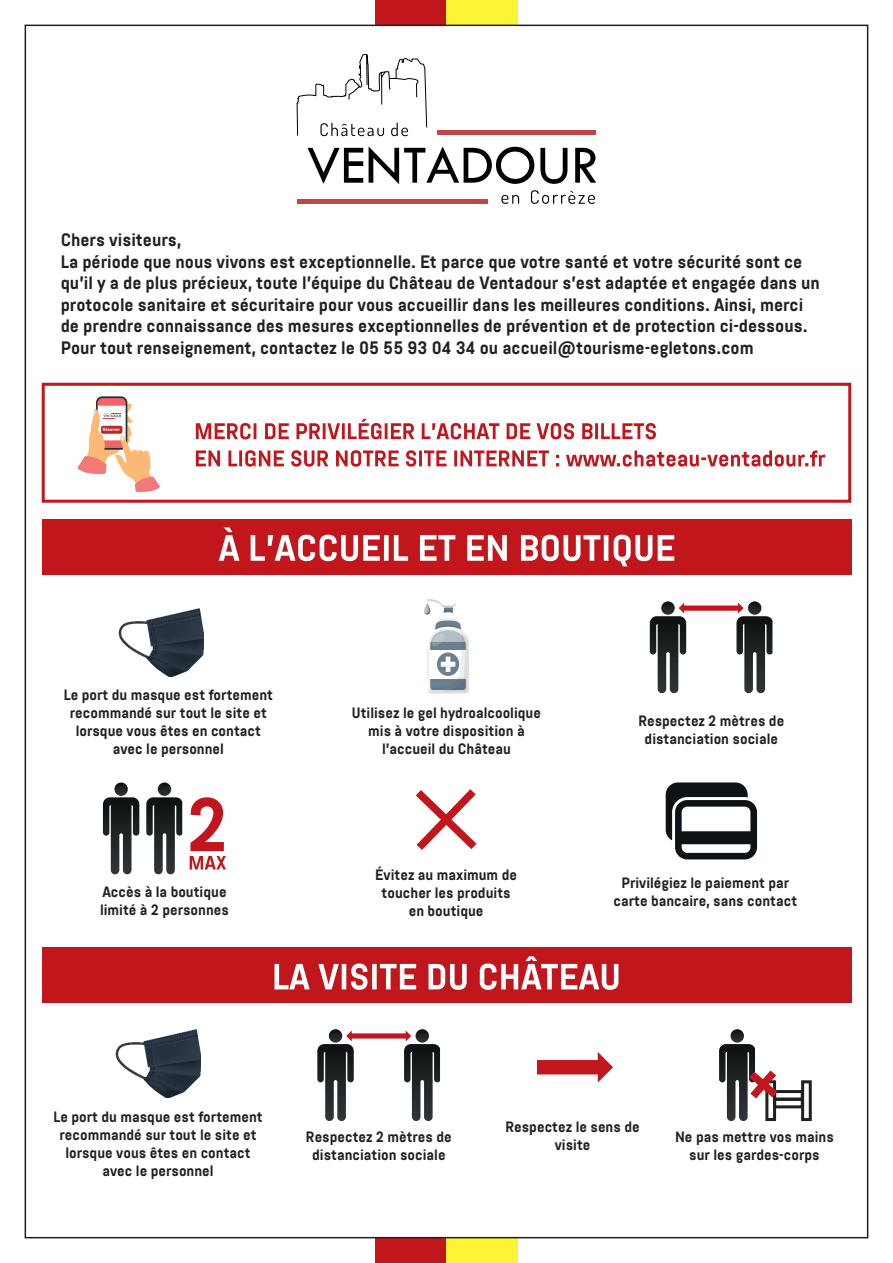
<style>
.page{position:relative;width:893px;height:1263px;background:#fff}
.page>*{position:absolute;margin:0;border:0;box-sizing:border-box;transform-origin:0 0}
.t1{font:700 18px/21.6px "Abel Pro";color:#231f20}
.t2{font:700 15px/18px "Abel Pro";color:#231f20;text-align:center}
.t3{font:700 4.65px "Abel Pro";color:#fff}
</style>
<div class="page">
<svg style="left:308px;top:148px;width:55px;height:36px"></svg>
<svg style="left:369px;top:146px;width:165px;height:38px"></svg>
<svg style="left:540px;top:148px;width:27px;height:36px"></svg>
<svg style="left:575px;top:148px;width:21px;height:35px"></svg>
<hr style="left:438px;top:130px;width:158px;height:4px;background:#be4848">
<div style="left:297px;top:199px;width:191px;height:5px;background:#be4848"></div>
<svg style="left:297px;top:54px;width:130px;height:82px"></svg>
<svg style="left:501px;top:195px;width:18px;height:9px"></svg>
<svg style="left:531px;top:190px;width:64px;height:14px"></svg>
<div style="left:375px;top:0;width:71px;height:25px;background:#c2161d"></div>
<div style="left:446px;top:0;width:72px;height:25px;background:#fff335"></div>
<div style="left:375px;top:1238px;width:71px;height:25px;background:#c2161d"></div>
<div style="left:446px;top:1238px;width:72px;height:25px;background:#fff335"></div>
<svg style="left:77px;top:396px;width:83px;height:96px"></svg>
<svg style="left:196px;top:450px;width:629px;height:17px"></svg>
<svg style="left:196px;top:419px;width:460px;height:20px"></svg>
<div style="left:42px;top:383px;width:809px;height:120px;border:3px solid #c2161d"></div>
<div style="left:42px;top:519px;width:809px;height:56px;background:#c2161d"></div>
<svg style="left:219px;top:527px;width:455px;height:39px"></svg>
<img style="left:119px;top:609px;width:85px;height:68px">
<svg style="left:424px;top:599px;width:45px;height:94px"></svg>
<svg style="left:661px;top:601px;width:14px;height:14px"></svg>
<svg style="left:748px;top:601px;width:13px;height:14px"></svg>
<svg style="left:650px;top:603px;width:122px;height:90px"></svg>
<div style="left:42px;top:947px;width:809px;height:55px;background:#c2161d"></div>
<svg style="left:274px;top:956px;width:344px;height:34px"></svg>
<img style="left:116px;top:1029px;width:85px;height:68px">
<svg style="left:317px;top:1030px;width:296px;height:91px"></svg>
<svg style="left:103px;top:797px;width:36px;height:77px"></svg>
<svg style="left:114px;top:782px;width:14px;height:14px"></svg>
<svg style="left:146px;top:797px;width:36px;height:77px"></svg>
<svg style="left:158px;top:782px;width:13px;height:14px"></svg>
<svg style="left:190px;top:797px;width:36px;height:72px"></svg>
<svg style="left:666px;top:782px;width:91px;height:77px"></svg>
<div style="left:801px;top:1080px;width:11px;height:41px;border:3px solid #231f20"></div>
<div style="left:773px;top:1090px;width:31px;height:11px;border:3px solid #231f20"></div>
<div style="left:773px;top:1098px;width:31px;height:10px;border:3px solid #231f20"></div>
<svg style="left:730px;top:1029px;width:14px;height:14px"></svg>
<svg style="left:719px;top:1044px;width:66px;height:77px"></svg>
<svg style="left:415px;top:789px;width:62px;height:61px"></svg>
<p class="t1" style="left:61px;top:229px;width:761px">Chers visiteurs,<br>La période que nous vivons est exceptionnelle. Et parce que votre santé et votre sécurité sont ce qu’il y a de plus précieux, toute l’équipe du Château de Ventadour s’est adaptée et engagée dans un protocole sanitaire et sécuritaire pour vous accueillir dans les meilleures conditions. Ainsi, merci de prendre connaissance des mesures exceptionnelles de prévention et de protection ci-dessous.<br>Pour tout renseignement, contactez le 05 55 93 04 34 ou accueil@tourisme-egletons.com</p>
<p class="t3" style="left:103px;top:426px;width:19px">Réserver</p>
<p class="t2" style="left:64px;top:686px;width:211px">Le port du masque est fortement recommandé sur tout le site et lorsque vous êtes en contact avec le personnel</p>
<p class="t2" style="left:352px;top:704px;width:191px">Utilisez le gel hydroalcoolique mis à votre disposition à l’accueil du Château</p>
<p class="t2" style="left:638px;top:712px;width:147px">Respectez 2 mètres de distanciation sociale</p>
<p class="t2" style="left:375px;top:866px;width:143px">Évitez au maximum de toucher les produits en boutique</p>
<p class="t2" style="left:100px;top:883px;width:130px;text-align:left">Accès à la boutique limité à 2 personnes</p>
<p class="t2" style="left:613px;top:874px;width:185px">Privilégiez le paiement par carte bancaire, sans contact</p>
<p class="t2" style="left:53px;top:1108px;width:211px">Le port du masque est fortement recommandé sur tout le site et lorsque vous êtes en contact avec le personnel</p>
<p class="t2" style="left:505px;top:1118px;width:136px">Respectez le sens de visite</p>
<p class="t2" style="left:306px;top:1128px;width:147px">Respectez 2 mètres de distanciation sociale</p>
<p class="t2" style="left:675px;top:1128px;width:160px">Ne pas mettre vos mains sur les gardes-corps</p>
</div>
